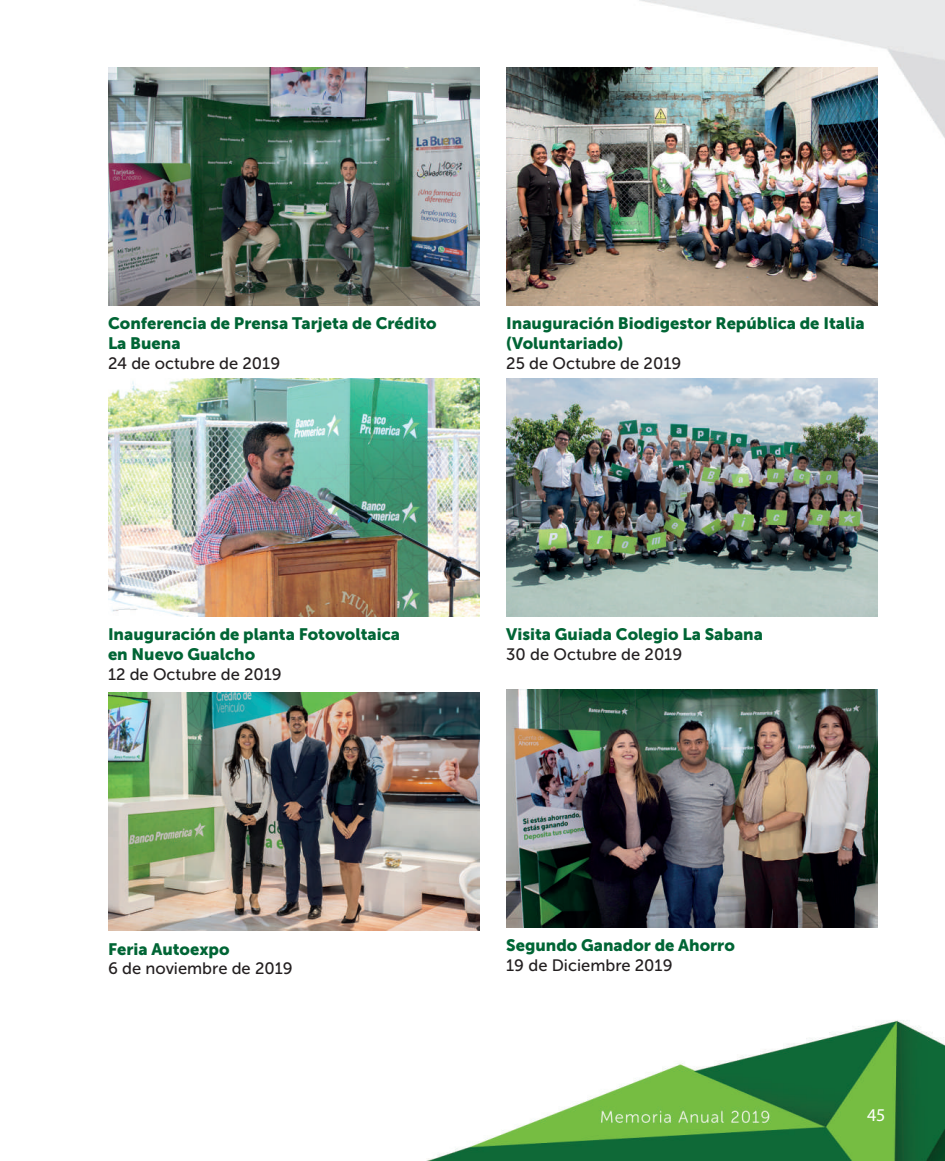
<style>
.page{position:relative;width:945px;height:1161px;background:#fff}
.page>*{position:absolute;margin:0;border:0;box-sizing:border-box;transform-origin:0 0}
.t1{font:18px "Myriad Pro";color:#fff}
.t2{font:16.5px/19.8px "Museo Sans 900";color:#006535}
.t3{font:16.5px "Museo Sans 500";color:#231f20}
</style>
<div class="page">
<img style="left:108px;top:0;width:837px;height:1161px">
<img style="left:108px;top:68px;width:371px;height:237px">
<img style="left:108px;top:379px;width:371px;height:237px">
<img style="left:506px;top:68px;width:372px;height:237px">
<img style="left:108px;top:693px;width:371px;height:237px">
<img style="left:506px;top:690px;width:372px;height:237px">
<img style="left:506px;top:379px;width:372px;height:237px">
<p class="t2" style="left:108px;top:314px;width:330px">Conferencia de Prensa Tarjeta de Crédito<br>La Buena</p>
<p class="t3" style="left:108px;top:354px;width:174px">24 de octubre de 2019</p>
<p class="t2" style="left:506px;top:314px;width:360px">Inauguración Biodigestor República de Italia (Voluntariado)</p>
<p class="t3" style="left:506px;top:354px;width:177px">25 de Octubre de 2019</p>
<p class="t2" style="left:108px;top:625px;width:294px">Inauguración de planta Fotovoltaica en Nuevo Gualcho</p>
<p class="t3" style="left:108px;top:665px;width:175px">12 de Octubre de 2019</p>
<p class="t2" style="left:506px;top:625px;width:258px">Visita Guiada Colegio La Sabana</p>
<p class="t3" style="left:506px;top:645px;width:178px">30 de Octubre de 2019</p>
<p class="t2" style="left:108px;top:939px;width:123px">Feria Autoexpo</p>
<p class="t3" style="left:108px;top:960px;width:186px">6 de noviembre de 2019</p>
<p class="t2" style="left:506px;top:936px;width:230px">Segundo Ganador de Ahorro</p>
<p class="t3" style="left:506px;top:957px;width:168px">19 de Diciembre 2019</p>
<p class="t1" style="left:867px;top:1104px;width:20px">45</p>
</div>
